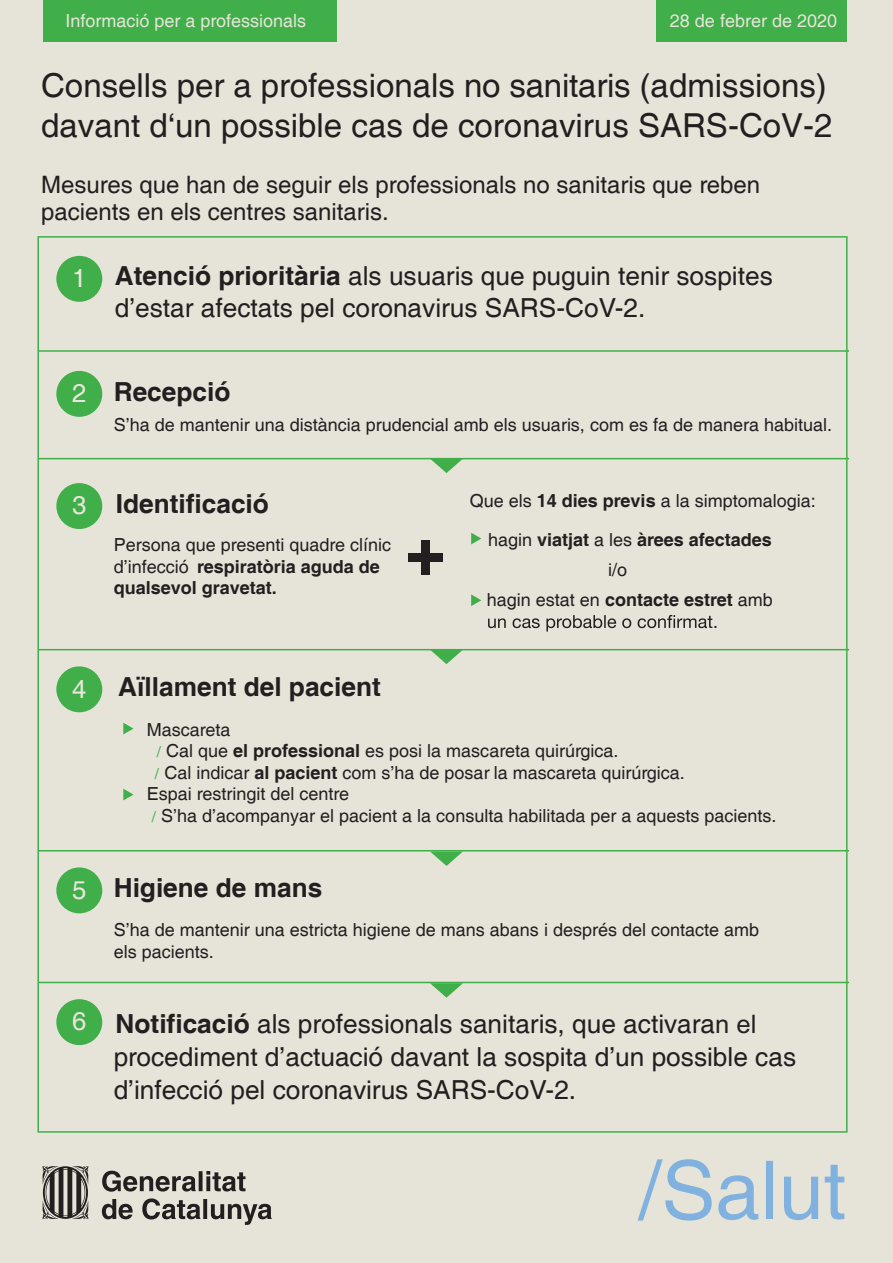
<style>
.page{position:relative;width:893px;height:1263px;background:#e6e4d9}
.page>*{position:absolute;margin:0;border:0;box-sizing:border-box;transform-origin:0 0}
.t1{font:81px "Helvetica";color:#81b2df}
.t2{font:33px/39.6px "Helvetica";color:#231f20}
.t3{font:26.25px/33.3px "Helvetica";color:#231f20}
.t4{font:700 26.25px "Helvetica";color:#231f20}
.t5{font:24px/27px "Helvetica";color:#231f20}
.t6{font:18px/21.6px "Helvetica";color:#231f20}
.t7{font:700 18px/38.7px "Helvetica";color:#231f20}
.t8{font:18px "Helvetica";color:#e6e4d9}
.s1{font-size:25.65px;color:#ece5df}
.s2{font-weight:700}
.s3{font-weight:400;font-size:25.65px;color:#ece5df}
.s4{font-weight:400}
.s5{font-size:15px;color:#40ae49}
.s6{font-family:"Arial";font-size:25.5px}
</style>
<div class="page">
<div style="left:56px;top:371px;width:46px;height:46px;background:#40ae49;border-radius:50%"></div>
<div style="left:56px;top:256px;width:46px;height:46px;background:#40ae49;border-radius:50%"></div>
<div style="left:56px;top:666px;width:46px;height:46px;background:#40ae49;border-radius:50%"></div>
<div style="left:56px;top:867px;width:46px;height:46px;background:#40ae49;border-radius:50%"></div>
<div style="left:56px;top:999px;width:46px;height:46px;background:#40ae49;border-radius:50%"></div>
<div style="left:56px;top:483px;width:46px;height:46px;background:#40ae49;border-radius:50%"></div>
<hr style="left:38px;top:458px;width:811px;height:1px;background:#40ae49">
<hr style="left:38px;top:350px;width:811px;height:2px;background:#40ae49">
<hr style="left:38px;top:649px;width:811px;height:1px;background:#40ae49">
<hr style="left:38px;top:850px;width:811px;height:1px;background:#40ae49">
<hr style="left:38px;top:982px;width:811px;height:1px;background:#40ae49">
<svg style="left:430px;top:459px;width:33px;height:14px"></svg>
<svg style="left:430px;top:650px;width:33px;height:14px"></svg>
<svg style="left:430px;top:851px;width:33px;height:15px"></svg>
<svg style="left:430px;top:983px;width:33px;height:15px"></svg>
<svg style="left:471px;top:533px;width:10px;height:11px"></svg>
<svg style="left:471px;top:594px;width:10px;height:12px"></svg>
<svg style="left:123px;top:723px;width:11px;height:11px"></svg>
<div style="left:656px;top:1px;width:191px;height:41px;background:#40ae49"></div>
<div style="left:43px;top:1px;width:293px;height:41px;background:#40ae49"></div>
<div style="left:422px;top:540px;width:8px;height:35px;background:#231f20"></div>
<div style="left:408px;top:553px;width:35px;height:9px;background:#231f20"></div>
<svg style="left:638px;top:615px;width:78px;height:13px"></svg>
<svg style="left:622px;top:618px;width:9px;height:10px"></svg>
<svg style="left:488px;top:615px;width:128px;height:16px"></svg>
<svg style="left:102px;top:1170px;width:143px;height:22px"></svg>
<svg style="left:102px;top:1198px;width:170px;height:27px"></svg>
<svg style="left:42px;top:1166px;width:46px;height:53px"></svg>
<svg style="left:123px;top:789px;width:11px;height:11px"></svg>
<p class="t8" style="left:65px;top:10px;width:242px">Informació per a professionals</p>
<p class="t8" style="left:670px;top:10px;width:169px">28 de febrer de 2020</p>
<p class="t2" style="left:41px;top:67px;width:793px">Consells per a professionals no sanitaris (admissions) davant d‘un possible cas de coronavirus SARS-CoV-2</p>
<p class="t5" style="left:41px;top:172px;width:721px">Mesures que han de seguir els professionals no sanitaris que reben pacients en els centres sanitaris.</p>
<p class="t3" style="left:115px;top:261px;width:659px;line-height:31.5px;text-indent:-43px"><span class="s1">1</span> <span class="s2">Atenció prioritària</span> als usuaris que puguin tenir sospites d’estar afectats pel coronavirus SARS-CoV-2.</p>
<p class="t4" style="left:72px;top:376px;width:160px"><span class="s3">2</span> Recepció</p>
<p class="t6" style="left:114px;top:414px;width:720px">S’ha de mantenir una distància prudencial amb els usuaris, com es fa de manera habitual.</p>
<p class="t4" style="left:72px;top:487px;width:198px"><span class="s3">3</span> Identificació</p>
<p class="t6" style="left:114px;top:534px;width:279px">Persona que presenti quadre clínic d’infecció <span class="s2">respiratòria aguda de qualsevol gravetat.</span></p>
<p class="t7" style="left:488px;top:482px;width:329px;text-indent:-18px"><span class="s4">Que els</span> 14 dies previs <span class="s4">a la simptomalogia: hagin</span> viatjat <span class="s4">a les</span> àrees afectades</p>
<p class="t6" style="left:487px;top:555px;width:287px;line-height:30.2px;text-indent:121px">i/o<br>hagin estat en <span class="s2">contacte estret</span> amb</p>
<p class="t4" style="left:72px;top:671px;width:310px"><span class="s3">4</span> Aïllament del pacient</p>
<p class="t6" style="left:147px;top:719px;width:85px">Mascareta</p>
<p class="t6" style="left:157px;top:741px;width:463px"><span class="s5">/</span> Cal que <span class="s2">el professional</span> es posi la mascareta quirúrgica.</p>
<p class="t6" style="left:155px;top:762px;width:531px"><span class="s5">/</span> Cal indicar <span class="s2">al pacient</span> com s’ha de posar la mascareta quirúrgica.</p>
<p class="t6" style="left:147px;top:784px;width:204px">Espai restringit del centre</p>
<p class="t6" style="left:152px;top:805px;width:626px"><span class="s5">/</span> S’ha d’acompanyar el pacient a la consulta habilitada per a aquests pacients.</p>
<p class="t4" style="left:72px;top:872px;width:252px"><span class="s3">5</span> Higiene de mans</p>
<p class="t6" style="left:114px;top:920px;width:647px">S’ha de mantenir una estricta higiene de mans abans i després del contacte amb els pacients.</p>
<p class="t3" style="left:114px;top:1008px;width:684px;text-indent:-42px"><span class="s1">6</span> <span class="s2">Notificació</span> als professionals sanitaris, que activara<span class="s6">n el </span>procediment d’actuació davant la sospita d’un possible cas d’infecció pel coronavirus SARS-CoV-2.</p>
<p class="t1" style="left:639px;top:1144px;width:209px">/Salut</p>
</div>
